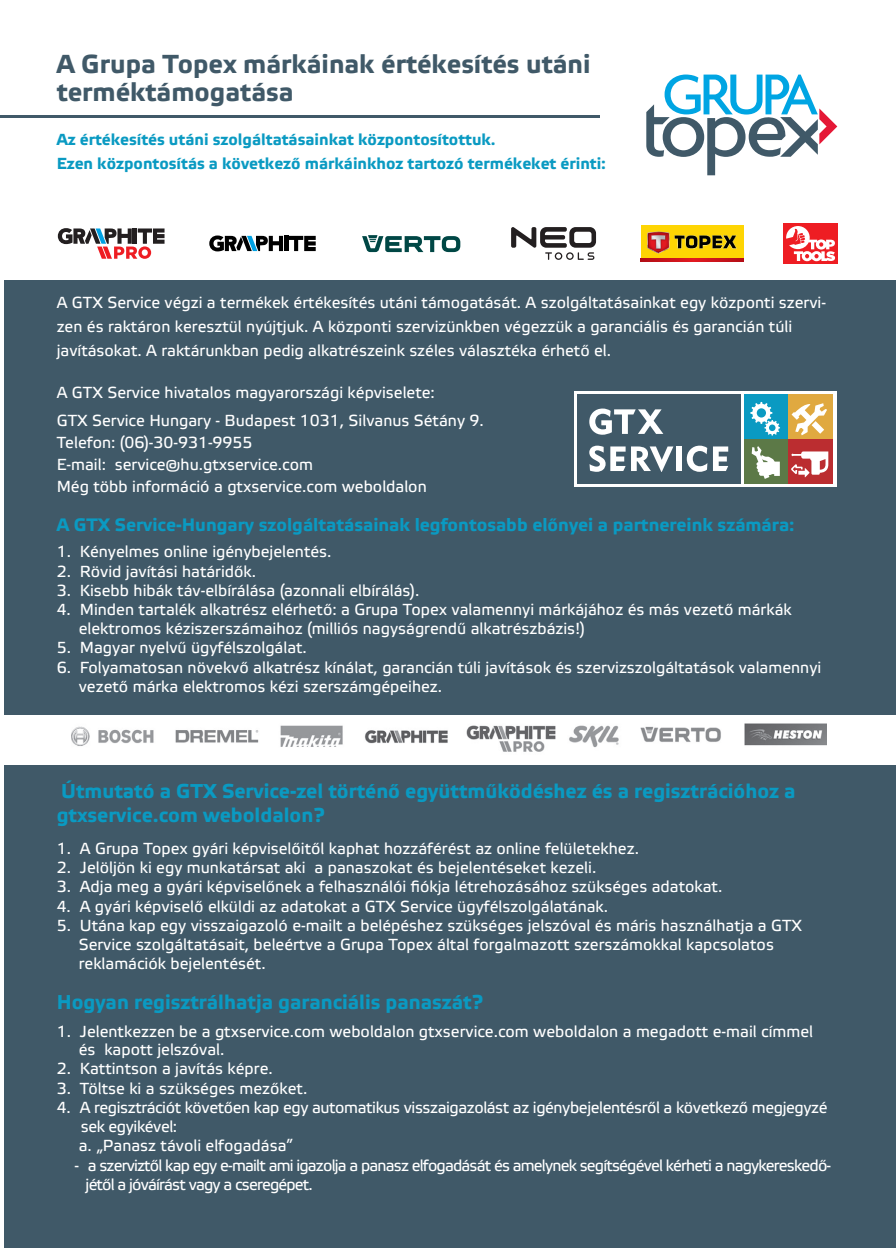
<style>
.page{position:relative;width:896px;height:1248px;background:#fff}
.page>*{position:absolute;margin:0;border:0;box-sizing:border-box;transform-origin:0 0}
.t1{font:700 26px/28px "Etelka Text";color:#405968}
.t2{font:700 20px/24px "Etelka Text";color:#0a9ac2}
.t3{font:700 18px "Etelka Text";color:#0a9ac2}
.t4{font:16px/19.2px "Etelka Text";color:#fff}
.t5{font:16px/19.2px "Etelka Text";letter-spacing:-.05em;color:#fff}
.t6{font:700 16px/24px "Etelka Text";color:#0a9ac2}
.t7{font:16px/19.2px "Etelka Text";letter-spacing:-.025em;color:#fff}
</style>
<div class="page">
<div style="left:5px;top:134px;width:891px;height:1113px;background:#405968"></div>
<div style="left:5px;top:0;width:891px;height:280px;background:#fff"></div>
<svg style="left:646px;top:74px;width:191px;height:101px"></svg>
<svg style="left:58px;top:228px;width:106px;height:31px"></svg>
<svg style="left:511px;top:227px;width:85px;height:33px"></svg>
<svg style="left:289px;top:236px;width:27px;height:15px"></svg>
<hr style="left:284px;top:236px;width:4px;height:15px;background:#000">
<svg style="left:209px;top:235px;width:74px;height:16px"></svg>
<div style="left:641px;top:225px;width:102px;height:37px;background:#fed503"></div>
<svg style="left:641px;top:258px;width:102px;height:4px"></svg>
<svg style="left:647px;top:231px;width:90px;height:23px"></svg>
<div style="left:0;top:715px;width:896px;height:49px;background:#fff"></div>
<img style="left:72px;top:723px;width:754px;height:29px">
<hr style="left:0;top:115px;width:599px;height:3px;background:#405968">
<div style="left:574px;top:391px;width:262px;height:96px;background:#fff"></div>
<div style="left:577px;top:394px;width:164px;height:90px;background:#405968"></div>
<svg style="left:589px;top:408px;width:74px;height:26px"></svg>
<svg style="left:631px;top:446px;width:42px;height:26px"></svg>
<div style="left:676px;top:446px;width:6px;height:25px;background:#fff"></div>
<svg style="left:687px;top:445px;width:20px;height:27px"></svg>
<svg style="left:589px;top:445px;width:36px;height:27px"></svg>
<svg style="left:713px;top:446px;width:15px;height:25px"></svg>
<div style="left:744px;top:394px;width:44px;height:45px;background:#0a9ac2"></div>
<svg style="left:750px;top:402px;width:30px;height:33px"></svg>
<div style="left:788px;top:394px;width:45px;height:45px;background:#e0a940"></div>
<svg style="left:791px;top:403px;width:36px;height:32px"></svg>
<div style="left:744px;top:439px;width:44px;height:45px;background:#5c7947"></div>
<svg style="left:752px;top:446px;width:28px;height:33px"></svg>
<div style="left:788px;top:439px;width:45px;height:45px;background:#bb2d30"></div>
<svg style="left:791px;top:451px;width:37px;height:26px"></svg>
<div style="left:783px;top:223px;width:55px;height:41px;background:#ee1d23"></div>
<svg style="left:786px;top:226px;width:49px;height:35px"></svg>
<svg style="left:362px;top:235px;width:98px;height:17px"></svg>
<p class="t1" style="left:57px;top:50px;width:535px">A Grupa Topex márkáinak értékesítés utáni terméktámogatása</p>
<p class="t6" style="left:57px;top:127px;width:551px">Az értékesítés utáni szolgáltatásainkat központosítottuk.<br>Ezen központosítás a következő márkáinkhoz tartozó termékeket érinti:</p>
<p class="t4" style="left:57px;top:291px;width:771px;line-height:24px">A GTX Service végzi a termékek értékesítés utáni támogatását. A szolgáltatásainkat egy központi szervi&shy;zen és raktáron keresztül nyújtjuk. A központi szervizünkben végezzük a garanciális és garancián túli javításokat. A raktárunkban pedig alkatrészeink széles választéka érhető el.</p>
<p class="t4" style="left:57px;top:383px;width:380px">A GTX Service hivatalos magyarországi képviselete:</p>
<p class="t4" style="left:57px;top:411px;width:429px">GTX Service Hungary - Budapest 1031, Silvanus Sétány 9.</p>
<p class="t4" style="left:57px;top:433px;width:197px">Telefon: (06)-30-931-9955</p>
<p class="t4" style="left:57px;top:455px;width:258px">E-mail: service@hu.gtxservice.com</p>
<p class="t4" style="left:57px;top:477px;width:372px">Még több információ a gtxservice.com weboldalon</p>
<p class="t3" style="left:57px;top:513px;width:739px">A GTX Service-Hungary szolgáltatásainak legfontosabb előnyei a partnereink számára:</p>
<p class="t4" style="left:57px;top:542px;width:276px">1. Kényelmes online igénybejelentés.</p>
<p class="t4" style="left:57px;top:561px;width:201px">2. Rövid javítási határidők.</p>
<p class="t4" style="left:57px;top:581px;width:364px">3. Kisebb hibák táv-elbírálása (azonnali elbírálás).</p>
<p class="t4" style="left:79px;top:600px;width:714px;text-indent:-22px">4. Minden tartalék alkatrész elérhető: a Grupa Topex valamennyi márkájához és más vezető márkák elektromos kéziszerszámaihoz (milliós nagyságrendű alkatrészbázis!)</p>
<p class="t4" style="left:57px;top:638px;width:252px">5. Magyar nyelvű ügyfélszolgálat.</p>
<p class="t4" style="left:79px;top:657px;width:744px;text-indent:-22px">6. Folyamatosan növekvő alkatrész kínálat, garancián túli javítások és szervizszolgáltatások valamennyi vezető márka elektromos kézi szerszámgépeihez.</p>
<p class="t2" style="left:57px;top:779px;width:740px">Útmutató a GTX Service-zel történő együttműködéshez és a regisztrációhoz a gtxservice.com weboldalon?</p>
<p class="t4" style="left:57px;top:839px;width:584px">1. A Grupa Topex gyári képviselőitől kaphat hozzáférést az online felületekhez.</p>
<p class="t4" style="left:57px;top:858px;width:541px">2. Jelöljön ki egy munkatársat aki a panaszokat és bejelentéseket kezeli.</p>
<p class="t4" style="left:57px;top:877px;width:667px">3. Adja meg a gyári képviselőnek a felhasználói fiókja létrehozásához szükséges adatokat.</p>
<p class="t4" style="left:57px;top:896px;width:553px">4. A gyári képviselő elküldi az adatokat a GTX Service ügyfélszolgálatának.</p>
<p class="t4" style="left:79px;top:915px;width:725px;text-indent:-22px">5. Utána kap egy visszaigazoló e-mailt a belépéshez szükséges jelszóval és máris használhatja a GTX<br>Service szolgáltatásait, beleértve a Grupa Topex által forgalmazott szerszámokkal kapcsolatos reklamációk bejelentését.</p>
<p class="t2" style="left:57px;top:990px;width:428px">Hogyan regisztrálhatja garanciális panaszát?</p>
<p class="t4" style="left:79px;top:1022px;width:736px;line-height:18px;text-indent:-22px">1. Jelentkezzen be a gtxservice.com weboldalon gtxservice.com weboldalon a megadott e-mail címmel és kapott jelszóval.</p>
<p class="t4" style="left:57px;top:1059px;width:218px">2. Kattintson a javítás képre.</p>
<p class="t4" style="left:57px;top:1078px;width:252px">3. Töltse ki a szükséges mezőket.</p>
<p class="t7" style="left:81px;top:1097px;width:748px;text-indent:-24px">4. A regisztrációt követően kap egy automatikus visszaigazolást az igénybejelentésről a következő megjegyzé sek egyikével:</p>
<p class="t4" style="left:79px;top:1136px;width:216px">a. „Panasz távoli elfogadása”</p>
<p class="t5" style="left:86px;top:1155px;width:747px;text-indent:-11px">- a szerviztől kap egy e-mailt ami igazolja a panasz elfogadását és amelynek segítségével kérheti a nagykereskedő&shy;jétől a jóváírást vagy a cseregépet.</p>
</div>
